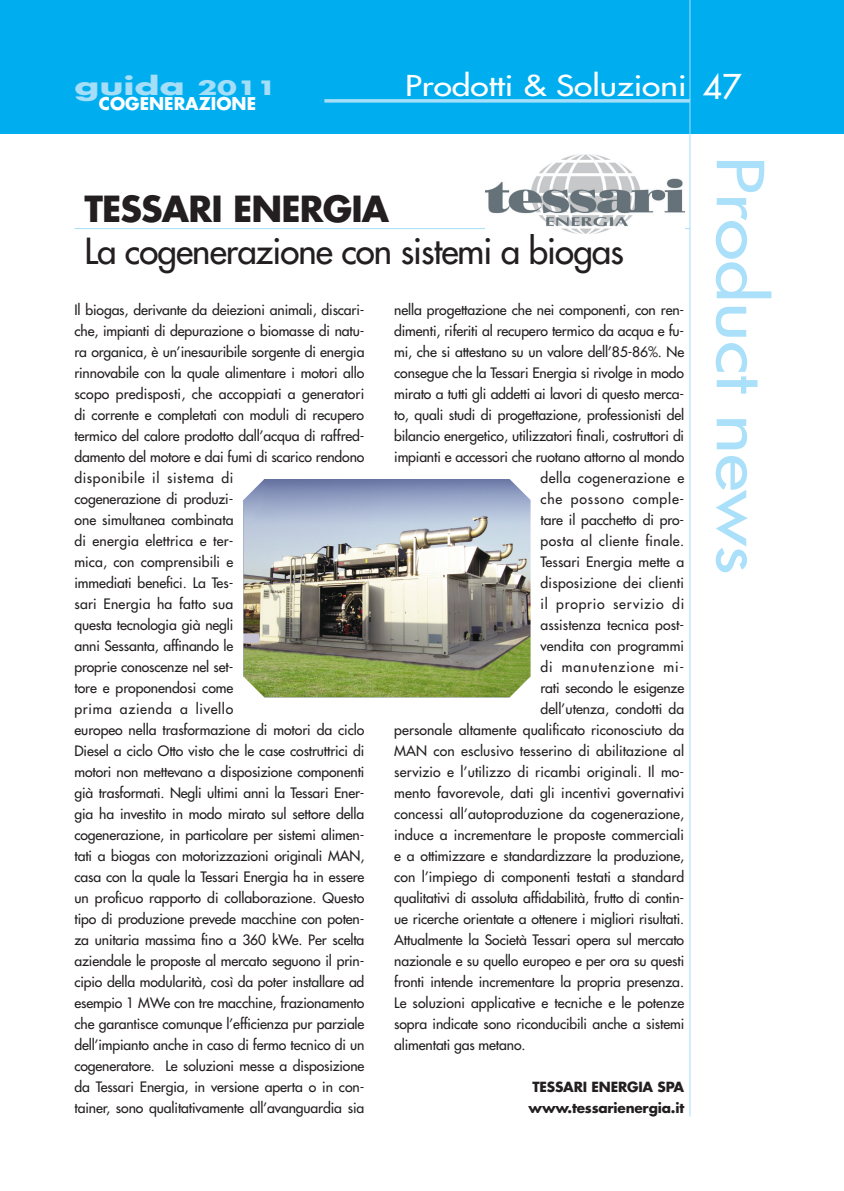
<style>
.page{position:relative;width:844px;height:1191px;background:#fff}
.page>*{position:absolute;margin:0;border:0;box-sizing:border-box;transform-origin:0 0}
.t1{font:63px "Futura";color:#aae0f9;scale:1.2 1}
._000_titolo{font:35px "Futura";letter-spacing:-.025em;color:#231f20}
._000_titolo-2{font:700 35px "Futura";letter-spacing:-.025em;color:#231f20}
.Normale{font:33.25px "Futura";color:#fff}
.t2{font:28px "Futura";color:#fff;scale:1.2 1}
.Normale-2{font:700 24.5px "Futura";color:#a4def8;scale:1.5 1}
.Normale-3{font:700 17.15px "Futura";color:#fff}
.t3{font:14px/21px "Futura";letter-spacing:-.01em;color:#231f20}
.t4{font:14px "Futura";letter-spacing:.01em;color:#231f20}
.t5{font:14px "Futura";letter-spacing:.015em;color:#231f20}
.t6{font:14px "Futura";letter-spacing:.03em;color:#231f20}
.t7{font:14px "Futura";letter-spacing:.02em;color:#231f20}
.t8{font:14px "Futura";letter-spacing:.05em;color:#231f20}
.t9{font:14px "Futura";letter-spacing:.055em;color:#231f20}
.t10{font:14px "Futura";letter-spacing:.06em;color:#231f20}
.t11{font:700 13.65px "Futura";letter-spacing:-.015em;color:#231f20}
.s1{font-size:19.25px}
</style>
<div class="page">
<div style="left:0;top:0;width:843px;height:134px;background:#00aeef"></div>
<svg style="left:324px;top:99px;width:365px;height:4px"></svg>
<hr style="left:74px;top:228px;width:616px;height:1px;background:#a4def8">
<hr style="left:689px;top:0;width:1px;height:1116px;background:#a4def8">
<img style="left:485px;top:155px;width:199px;height:78px">
<img style="left:243px;top:479px;width:287px;height:218px">
<p class="Normale-2" style="left:74px;top:68px;width:136px">guida <span class="s1">2011</span></p>
<p class="Normale-3" style="left:99px;top:91px;width:159px">COGENERAZIONE</p>
<p class="t2" style="left:405px;top:68px;width:236px">Prodotti &amp; Soluzioni</p>
<p class="Normale" style="left:702px;top:65px;width:40px">47</p>
<p class="_000_titolo-2" style="left:84px;top:184px;width:306px">TESSARI ENERGIA</p>
<p class="_000_titolo" style="left:84px;top:228px;width:541px">La cogenerazione con sistemi a biogas</p>
<p class="t3" style="left:74px;top:299px;width:291px">Il biogas, derivante da deiezioni animali, discari&shy;che, impianti di depurazione o biomasse di natu&shy;ra organica, è un’inesauribile sorgente di energia rinnovabile con la quale alimentare i motori allo scopo predisposti, che accoppiati a generatori di corrente e completati con moduli di recupero termico del calore prodotto dall’acqua di raffred&shy;damento del motore e dai fumi di scarico rendono disponibile il sistema di<br>cogenerazione di produzi-<br>one simultanea combinata<br>di energia elettrica e ter-<br>mica, con comprensibili e<br>immediati benefici. La Tes-<br>sari Energia ha fatto sua<br>questa tecnologia già negli<br>anni Sessanta, affinando le<br>proprie conoscenze nel set-<br>tore e proponendosi come<br>prima azienda a livello<br>europeo nella trasformazione di motori da ciclo Diesel a ciclo Otto visto che le case costruttrici di motori non mettevano a disposizione componenti già trasformati. Negli ultimi anni la Tessari Ener&shy;gia ha investito in modo mirato sul settore della cogenerazione, in particolare per sistemi alimen&shy;tati a biogas con motorizzazioni originali MAN, casa con la quale la Tessari Energia ha in essere un proficuo rapporto di collaborazione. Questo tipo di produzione prevede macchine con poten&shy;za unitaria massima fino a 360 kWe. Per scelta aziendale le proposte al mercato seguono il prin&shy;cipio della modularità, così da poter installare ad esempio 1 MWe con tre macchine, frazionamento che garantisce comunque l’efficienza pur parziale dell’impianto anche in caso di fermo tecnico di un cogeneratore. Le soluzioni messe a disposizione da Tessari Energia, in versione aperta o in con&shy;tainer, sono qualitativamente all’avanguardia sia</p>
<p class="t3" style="left:394px;top:299px;width:291px">nella progettazione che nei componenti, con ren-</p>
<p class="t3" style="left:394px;top:320px;width:291px">dimenti, riferiti al recupero termico da acqua e fu-</p>
<p class="t3" style="left:394px;top:341px;width:291px">mi, che si attestano su un valore dell’85-86%. Ne</p>
<p class="t3" style="left:394px;top:362px;width:291px">consegue che la Tessari Energia si rivolge in modo</p>
<p class="t3" style="left:394px;top:383px;width:291px">mirato a tutti gli addetti ai lavori di questo merca-</p>
<p class="t3" style="left:394px;top:404px;width:291px">to, quali studi di progettazione, professionisti del</p>
<p class="t3" style="left:394px;top:425px;width:291px">bilancio energetico, utilizzatori finali, costruttori di</p>
<p class="t3" style="left:394px;top:446px;width:291px">impianti e accessori che ruotano attorno al mondo</p>
<p class="t6" style="left:540px;top:469px;width:145px">della cogenerazione e</p>
<p class="t9" style="left:540px;top:490px;width:145px">che possono comple-</p>
<p class="t3" style="left:540px;top:509px;width:145px">tare il pacchetto di pro-</p>
<p class="t6" style="left:540px;top:532px;width:145px">posta al cliente finale.</p>
<p class="t3" style="left:540px;top:551px;width:145px">Tessari Energia mette a</p>
<p class="t7" style="left:540px;top:574px;width:145px">disposizione dei clienti</p>
<p class="t8" style="left:540px;top:595px;width:145px">il proprio servizio di</p>
<p class="t3" style="left:540px;top:614px;width:145px">assistenza tecnica post-</p>
<p class="t3" style="left:540px;top:635px;width:145px">vendita con programmi</p>
<p class="t10" style="left:540px;top:658px;width:145px">di manutenzione mi-</p>
<p class="t3" style="left:540px;top:677px;width:145px">rati secondo le esigenze</p>
<p class="t3" style="left:540px;top:698px;width:145px">dell’utenza, condotti da</p>
<p class="t3" style="left:394px;top:719px;width:291px">personale altamente qualificato riconosciuto da</p>
<p class="t4" style="left:394px;top:742px;width:291px">MAN con esclusivo tesserino di abilitazione al</p>
<p class="t4" style="left:394px;top:763px;width:291px">servizio e l’utilizzo di ricambi originali. Il mo-</p>
<p class="t5" style="left:394px;top:784px;width:291px">mento favorevole, dati gli incentivi governativi</p>
<p class="t4" style="left:394px;top:805px;width:291px">concessi all’autoproduzione da cogenerazione,</p>
<p class="t3" style="left:394px;top:824px;width:291px">induce a incrementare le proposte commerciali</p>
<p class="t3" style="left:394px;top:845px;width:291px">e a ottimizzare e standardizzare la produzione,</p>
<p class="t3" style="left:394px;top:866px;width:291px">con l’impiego di componenti testati a standard</p>
<p class="t3" style="left:394px;top:887px;width:291px">qualitativi di assoluta affidabilità, frutto di contin-</p>
<p class="t3" style="left:394px;top:908px;width:291px">ue ricerche orientate a ottenere i migliori risultati.</p>
<p class="t3" style="left:394px;top:929px;width:291px">Attualmente la Società Tessari opera sul mercato</p>
<p class="t3" style="left:394px;top:950px;width:291px">nazionale e su quello europeo e per ora su questi</p>
<p class="t3" style="left:394px;top:971px;width:291px">fronti intende incrementare la propria presenza.</p>
<p class="t3" style="left:394px;top:992px;width:291px">Le soluzioni applicative e tecniche e le potenze</p>
<p class="t3" style="left:394px;top:1013px;width:291px">sopra indicate sono riconducibili anche a sistemi</p>
<p class="t3" style="left:394px;top:1034px;width:133px">alimentati gas metano.</p>
<p class="t11" style="left:532px;top:1077px;width:153px">TESSARI ENERGIA SPA</p>
<p class="t11" style="left:528px;top:1098px;width:157px">www.tessarienergia.it</p>
<p class="t1" style="left:780px;top:155px;width:350px;rotate:90deg">Product news</p>
</div>
